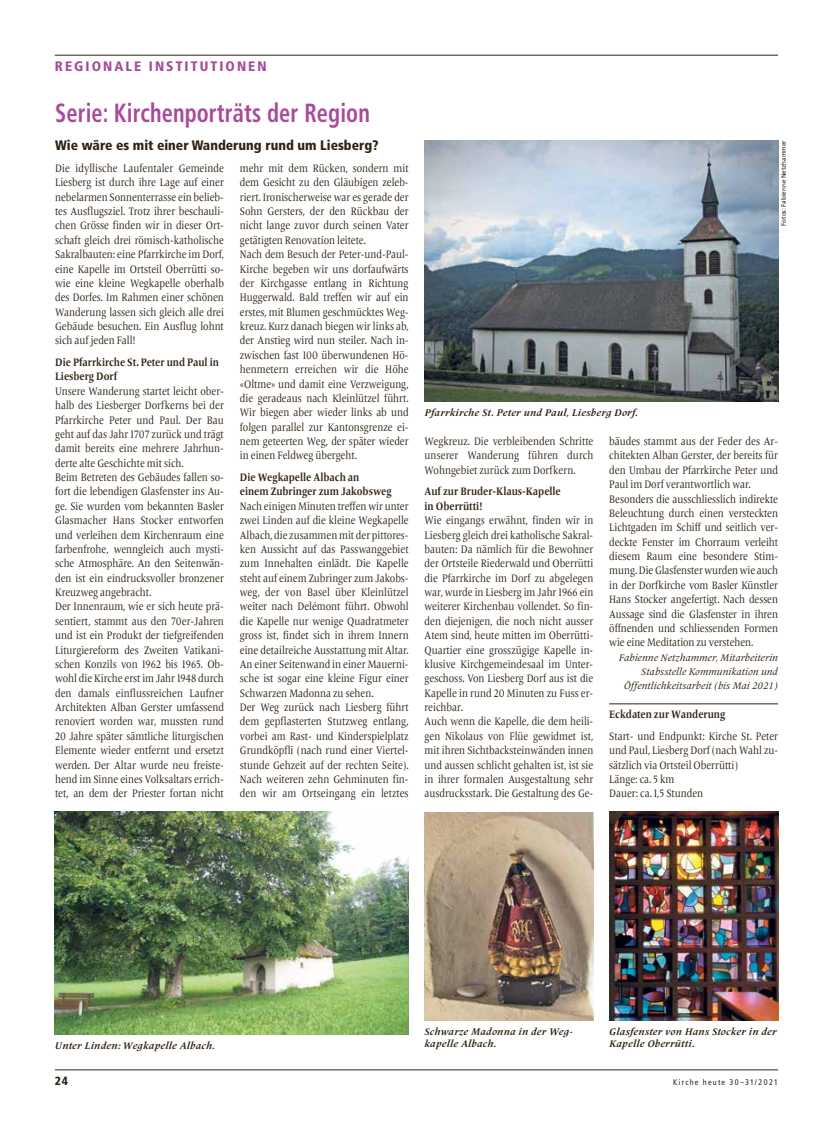
<style>
.page{position:relative;width:833px;height:1134px;background:#fff}
.page>*{position:absolute;margin:0;border:0;box-sizing:border-box;transform-origin:0 0}
.t1{font:700 condensed 26.25px "Frutiger";letter-spacing:.005em;color:#a84a9b;scale:.85 1}
.t2{font:900 condensed 13.75px "Frutiger";color:#2e2113}
.t3{font:900 condensed 13.75px "Frutiger";letter-spacing:.15em;color:#a84a9b}
.t4{font:900 condensed 11.88px "Frutiger";color:#2e2113}
.t5{font:11.25px/14.4px "Frutiger Serif LT Pro";color:#2e2113;scale:.85 1}
.t6{font:700 11.25px/14.4px "Frutiger Serif LT Pro";color:#2e2113;scale:.85 1}
.t7{font:italic 700 10px/12.5px "Frutiger Serif LT Pro";letter-spacing:.025em;color:#2e2113}
.t8{font:italic 10px/14.4px "Frutiger Serif LT Pro";color:#2e2113;text-align:right}
.t9{font:condensed 8.12px "Frutiger";letter-spacing:.15em;color:#2e2113}
.t10{font:6.25px "Frutiger";color:#2e2113}
</style>
<div class="page">
<hr style="left:55px;top:1070px;width:723px;height:1px;background:#2e2113">
<hr style="left:55px;top:55px;width:723px;height:1px;background:#2e2113">
<img style="left:424px;top:140px;width:354px;height:262px">
<img style="left:55px;top:812px;width:353px;height:222px">
<img style="left:609px;top:812px;width:169px;height:208px">
<img style="left:424px;top:812px;width:169px;height:209px">
<hr style="left:609px;top:704px;width:169px;height:1px;background:#2e2113">
<p class="t3" style="left:55px;top:58px;width:213px">REGIONALE INSTITUTIONEN</p>
<h1 class="t1" style="left:55px;top:97px;width:372px">Serie: Kirchenporträts der Region</h1>
<p class="t2" style="left:55px;top:137px;width:325px">Wie wäre es mit einer Wanderung rund um Liesberg?</p>
<p class="t5" style="left:55px;top:161px;width:200px;text-align:justify">Die idyllische Laufentaler Gemeinde Liesberg ist durch ihre Lage auf einer nebelarmen Sonnenterrasse ein belieb&shy;tes Ausflugsziel. Trotz ihrer beschauli&shy;chen Grösse finden wir in dieser Ort&shy;schaft gleich drei römisch-katholische Sakralbauten: eine Pfarrkirche im Dorf, eine Kapelle im Ortsteil Oberrütti so&shy;wie eine kleine Wegkapelle oberhalb des Dorfes. Im Rahmen einer schönen Wanderung lassen sich gleich alle drei Gebäude besuchen. Ein Ausflug lohnt sich auf jeden Fall!</p>
<p class="t6" style="left:55px;top:355px;width:194px">Die Pfarrkirche St. Peter und Paul in<br>Liesberg Dorf</p>
<p class="t5" style="left:55px;top:384px;width:200px">Unsere Wanderung startet leicht ober&shy;halb des Liesberger Dorfkerns bei der Pfarrkirche Peter und Paul. Der Bau geht auf das Jahr 1707 zurück und trägt damit bereits eine mehrere Jahrhun&shy;derte alte Geschichte mit sich.<br>Beim Betreten des Gebäudes fallen so&shy;fort die lebendigen Glasfenster ins Au&shy;ge. Sie wurden vom bekannten Basler Glasmacher Hans Stocker entworfen und verleihen dem Kirchenraum eine farbenfrohe, wenngleich auch mysti&shy;sche Atmosphäre. An den Seitenwän&shy;den ist ein eindrucksvoller bronzener Kreuzweg angebracht.<br>Der Innenraum, wie er sich heute prä&shy;sentiert, stammt aus den 70er-Jahren und ist ein Produkt der tiefgreifenden Liturgiereform des Zweiten Vatikani&shy;schen Konzils von 1962 bis 1965. Ob&shy;wohl die Kirche erst im Jahr 1948 durch den damals einflussreichen Laufner Architekten Alban Gerster umfassend renoviert worden war, mussten rund 20 Jahre später sämtliche liturgischen Elemente wieder entfernt und ersetzt werden. Der Altar wurde neu freiste&shy;hend im Sinne eines Volksaltars errich&shy;tet, an dem der Priester fortan nicht</p>
<p class="t5" style="left:240px;top:161px;width:200px">mehr mit dem Rücken, sondern mit dem Gesicht zu den Gläubigen zeleb&shy;riert. Ironischerweise war es gerade der Sohn Gersters, der den Rückbau der nicht lange zuvor durch seinen Vater getätigten Renovation leitete.<br>Nach dem Besuch der Peter-und-Paul-Kirche begeben wir uns dorfaufwärts der Kirchgasse entlang in Richtung Huggerwald. Bald treffen wir auf ein erstes, mit Blumen geschmücktes Weg&shy;kreuz. Kurz danach biegen wir links ab, der Anstieg wird nun steiler. Nach in&shy;zwischen fast 100 überwundenen Hö&shy;henmetern erreichen wir die Höhe «Oltme» und damit eine Verzweigung, die geradeaus nach Kleinlützel führt.<br>Wir biegen aber wieder links ab und folgen parallel zur Kantonsgrenze ei&shy;nem geteerten Weg, der später wieder in einen Feldweg übergeht.</p>
<p class="t6" style="left:240px;top:470px;width:180px">Die Wegkapelle Albach an<br>einem Zubringer zum Jakobsweg</p>
<p class="t5" style="left:240px;top:499px;width:200px">Nach einigen Minuten treffen wir unter zwei Linden auf die kleine Wegkapelle Albach, die zusammen mit der pittores&shy;ken Aussicht auf das Passwanggebiet zum Innehalten einlädt. Die Kapelle steht auf einem Zubringer zum Jakobs&shy;weg, der von Basel über Kleinlützel weiter nach Delémont führt. Obwohl die Kapelle nur wenige Quadratmeter gross ist, findet sich in ihrem Innern eine detailreiche Ausstattung mit Altar.<br>An einer Seitenwand in einer Mauerni&shy;sche ist sogar eine kleine Figur einer Schwarzen Madonna zu sehen.<br>Der Weg zurück nach Liesberg führt dem gepflasterten Stutzweg entlang, vorbei am Rast- und Kinderspielplatz Grundköpfli (nach rund einer Viertel&shy;stunde Gehzeit auf der rechten Seite).<br>Nach weiteren zehn Gehminuten fin&shy;den wir am Ortseingang ein letztes</p>
<p class="t7" style="left:424px;top:407px;width:215px">Pfarrkirche St. Peter und Paul, Liesberg Dorf.</p>
<p class="t10" style="left:780px;top:226px;width:87px;rotate:-90deg">Fotos: Fabienne Netzhammer</p>
<p class="t5" style="left:424px;top:434px;width:200px;text-align:justify">Wegkreuz. Die verbleibenden Schritte unserer Wanderung führen durch Wohngebiet zurück zum Dorfkern.</p>
<p class="t6" style="left:424px;top:484px;width:162px">Auf zur Bruder-Klaus-Kapelle in Oberrütti!</p>
<p class="t5" style="left:424px;top:513px;width:200px">Wie eingangs erwähnt, finden wir in Liesberg gleich drei katholische Sakral&shy;bauten: Da nämlich für die Bewohner der Ortsteile Riederwald und Oberrütti die Pfarrkirche im Dorf zu abgelegen war, wurde in Liesberg im Jahr 1966 ein weiterer Kirchenbau vollendet. So fin&shy;den diejenigen, die noch nicht ausser Atem sind, heute mitten im Oberrütti-Quartier eine grosszügige Kapelle in&shy;klusive Kirchgemeindesaal im Unter&shy;geschoss. Von Liesberg Dorf aus ist die Kapelle in rund 20 Minuten zu Fuss er&shy;reichbar.<br>Auch wenn die Kapelle, die dem heili&shy;gen Nikolaus von Flüe gewidmet ist, mit ihren Sichtbacksteinwänden innen und aussen schlicht gehalten ist, ist sie in ihrer formalen Ausgestaltung sehr ausdrucksstark. Die Gestaltung des Ge-</p>
<p class="t5" style="left:609px;top:434px;width:200px">bäudes stammt aus der Feder des Ar&shy;chitekten Alban Gerster, der bereits für den Umbau der Pfarrkirche Peter und Paul im Dorf verantwortlich war.<br>Besonders die ausschliesslich indirekte Beleuchtung durch einen versteckten Lichtgaden im Schiff und seitlich ver&shy;deckte Fenster im Chorraum verleiht diesem Raum eine besondere Stim&shy;mung. Die Glasfenster wurden wie auch in der Dorfkirche vom Basler Künstler Hans Stocker angefertigt. Nach dessen Aussage sind die Glasfenster in ihren öffnenden und schliessenden Formen wie eine Meditation zu verstehen.</p>
<p class="t8" style="left:619px;top:650px;width:161px">Fabienne Netzhammer, Mitarbeiterin<br>Stabsstelle Kommunikation und<br>Öffentlichkeitsarbeit (bis Mai 2021)</p>
<p class="t6" style="left:609px;top:707px;width:138px">Eckdaten zur Wanderung</p>
<p class="t5" style="left:609px;top:729px;width:200px">Start- und Endpunkt: Kirche St. Peter und Paul, Liesberg Dorf (nach Wahl zu&shy;sätzlich via Ortsteil Oberrütti)<br>Länge: ca. 5 km<br>Dauer: ca. 1,5 Stunden</p>
<p class="t7" style="left:55px;top:1039px;width:161px">Unter Linden: Wegkapelle Albach.</p>
<p class="t7" style="left:424px;top:1025px;width:150px">Schwarze Madonna in der Weg&shy;kapelle Albach.</p>
<p class="t7" style="left:609px;top:1025px;width:169px">Glasfenster von Hans Stocker in der<br>Kapelle Oberrütti.</p>
<p class="t4" style="left:55px;top:1074px;width:15px">24</p>
<p class="t9" style="left:673px;top:1077px;width:106px">Kirche heute 30–31/2021</p>
</div>
